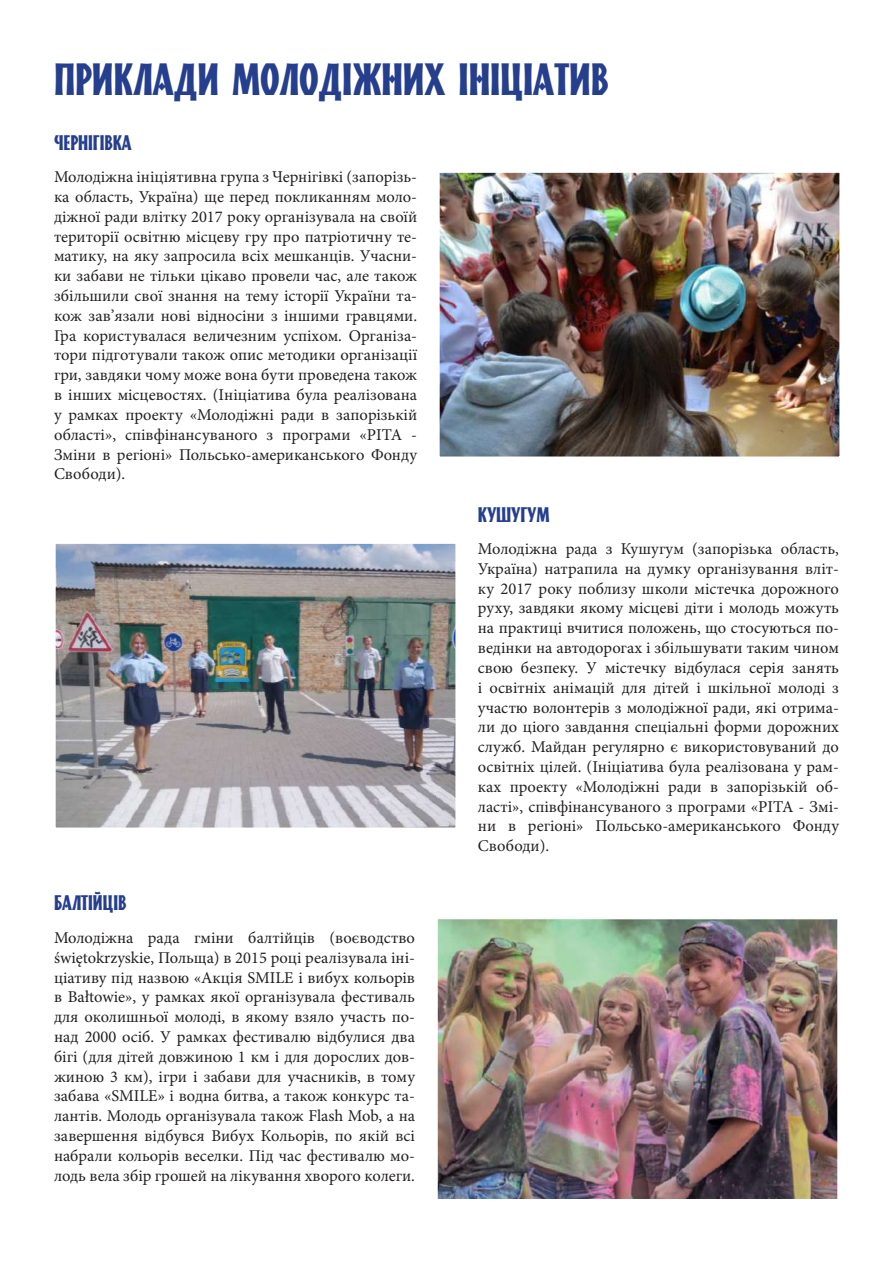
<style>
.page{position:relative;width:893px;height:1263px;background:#fff}
.page>*{position:absolute;margin:0;border:0;box-sizing:border-box;transform-origin:0 0}
.t1{font:45px "Aventis Deco";color:#253f8e}
.t2{font:21px "Aventis Deco";color:#253f8e}
.t3{font:16.5px/19.8px "Minion Pro";color:#231f20;text-align:justify}
</style>
<div class="page">
<img style="left:440px;top:173px;width:399px;height:283px">
<img style="left:56px;top:544px;width:399px;height:283px">
<img style="left:438px;top:918px;width:399px;height:281px">
<h1 class="t1" style="left:54px;top:54px;width:556px">Приклади молодіжних ініціатив</h1>
<p class="t2" style="left:54px;top:131px;width:79px">Чернігівкa</p>
<p class="t3" style="left:54px;top:167px;width:365px">Молодіжна ініціятивна група з Чернігівкі (запорізь&shy;ка область, Україна) ще перед покликанням моло&shy;діжної ради влітку 2017 року організувала на своїй території освітню місцеву гру про патріотичну те&shy;матику, на яку запросила всіх мешканців. Учасни&shy;ки забави не тільки цікаво провели час, але також збільшили свої знання на тему історії України та&shy;кож зав’язали нові відносіни з іншими гравцями.<br>Гра користувалася величезним успіхом. Організа&shy;тори підготували також опис методики організації гри, завдяки чому може вона бути проведена також в інших місцевостях. (Ініціатива була реалізована у рамках проекту «Молодіжні ради в запорізькій області», співфінансуваного з програми «РІТА - Зміни в регіоні» Польсько-американського Фонду Свободи).</p>
<p class="t2" style="left:478px;top:502px;width:73px">Кушугум</p>
<p class="t3" style="left:478px;top:539px;width:363px">Молодіжна рада з Кушугум (запорізька область, Україна) натрапила на думку організування вліт&shy;ку 2017 року поблизу школи містечка дорожного руху, завдяки якому місцеві діти і молодь можуть на практиці вчитися положень, що стосуються по&shy;ведінки на автодорогах і збільшувати таким чином свою безпеку. У містечку відбулася серія занять і освітніх анімацій для дітей і шкільної молоді з участю волонтерів з молодіжної ради, які отрима&shy;ли до ціого завдання спеціальні форми дорожних служб. Майдан регулярно є використовуваний до освітніх цілей. (Ініціатива була реалізована у рам&shy;ках проекту «Молодіжні ради в запорізькій об&shy;ласті», співфінансуваного з програми «РІТА - Змі&shy;ни в регіоні» Польсько-американського Фонду Свободи).</p>
<p class="t2" style="left:54px;top:891px;width:74px">балтійців</p>
<p class="t3" style="left:54px;top:928px;width:363px">Молодіжна рада гміни балтійців (воєводство świętokrzyskie, Польща) в 2015 році реалізувала іні&shy;ціативу під назвою «Акція SMILE і вибух кольорів в Bałtowie», у рамках якої організувала фестиваль для околишньої молоді, в якому взяло участь по&shy;над 2000 осіб. У рамках фестивалю відбулися два бігі (для дітей довжиною 1 км і для дорослих дов&shy;жиною 3 км), ігри і забави для учасників, в тому забава «SMILE» і водна битва, а також конкурс та&shy;лантів. Молодь організувала також Flash Mob, а на завершення відбувся Вибух Кольорів, по якій всі набрали кольорів веселки. Під час фестивалю мо&shy;лодь вела збір грошей на лікування хворого колеги.</p>
</div>
